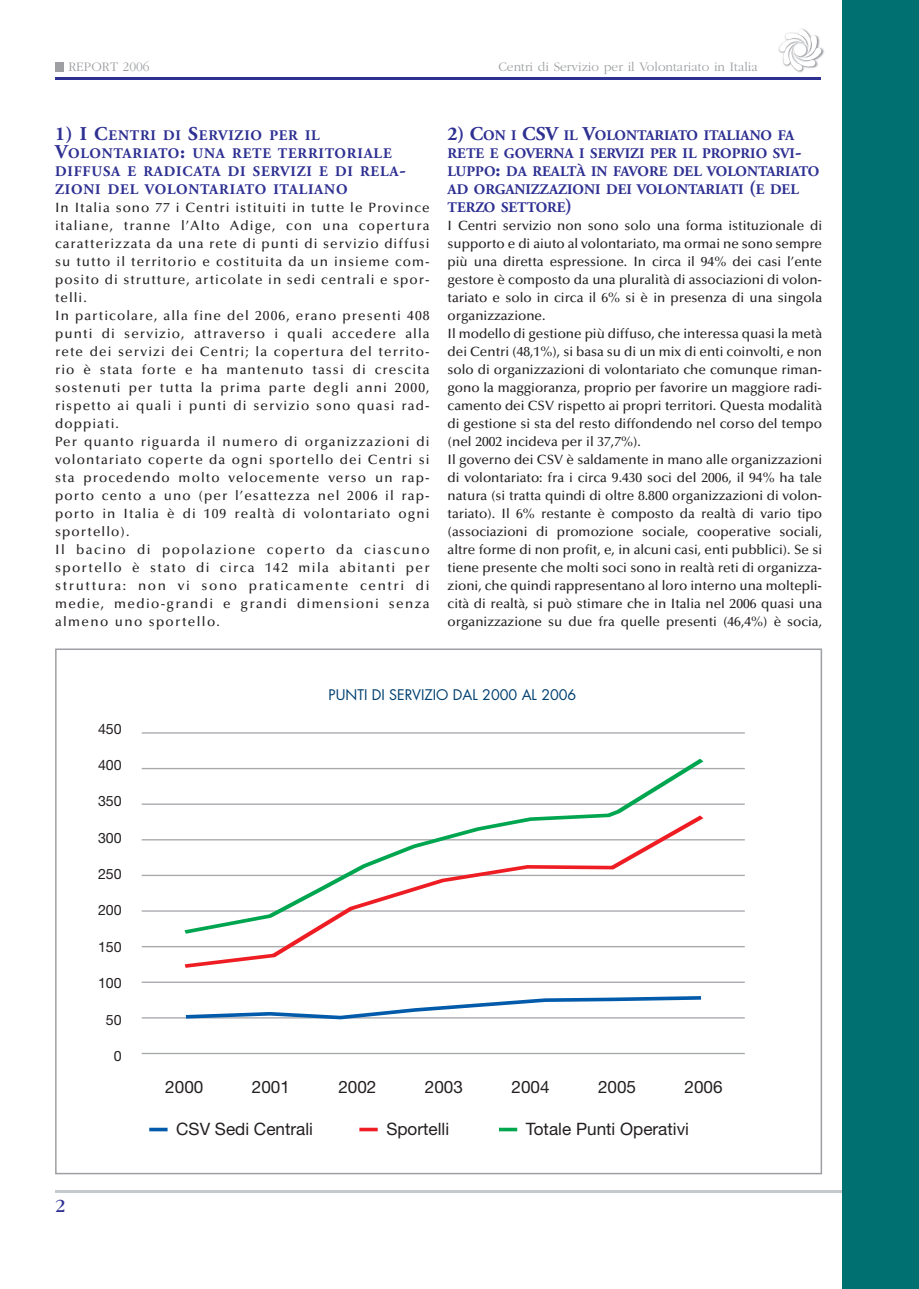
<style>
.page{position:relative;width:919px;height:1289px;background:#fff}
.page>*{position:absolute;margin:0;border:0;box-sizing:border-box;transform-origin:0 0}
.t1{font:19.5px "Garamond";color:#2e3092}
.t2{font:17.1px "Helvetica Neue";color:#231f20}
.t3{font:700 14.7px/18px "Adobe Garamond";color:#2e3092}
.t4{font:700 14.7px/18px "Adobe Garamond";letter-spacing:.055em;color:#2e3092}
.t5{font:14.25px "Futura";color:#004071}
.t6{font:14.25px "Helvetica Neue";color:#231f20}
.t7{font:500 13.5px/18px "Optima";color:#231f20}
.t8{font:500 13.5px/18px "Optima";letter-spacing:.08em;color:#231f20}
.t9{font:300 13.5px "Garamond";color:#9d9fa2}
.s1{font-size:19.5px}
</style>
<div class="page">
<hr style="left:55px;top:1190px;width:787px;height:2px;background:#c4cace">
<hr style="left:55px;top:77px;width:765px;height:2px;background:#2e3092">
<img style="left:797px;top:28px;width:27px;height:45px">
<svg style="left:778px;top:29px;width:43px;height:42px"></svg>
<div style="left:793px;top:44px;width:13px;height:12px;background:#fff;border-radius:50%"></div>
<div style="left:55px;top:62px;width:9px;height:9px;background:#9d9fa2"></div>
<div style="left:842px;top:1px;width:76px;height:1287px;background:#007070"></div>
<svg style="left:149px;top:1127px;width:18px;height:4px"></svg>
<svg style="left:359px;top:1127px;width:18px;height:4px"></svg>
<svg style="left:499px;top:1127px;width:18px;height:4px"></svg>
<hr style="left:142px;top:732px;width:602px;height:1px;background:#a8a9ad">
<hr style="left:142px;top:767px;width:602px;height:2px;background:#a8a9ad">
<hr style="left:142px;top:803px;width:602px;height:2px;background:#a8a9ad">
<hr style="left:142px;top:839px;width:602px;height:1px;background:#a8a9ad">
<hr style="left:142px;top:874px;width:602px;height:2px;background:#a8a9ad">
<hr style="left:142px;top:910px;width:602px;height:1px;background:#a8a9ad">
<hr style="left:142px;top:945px;width:602px;height:2px;background:#a8a9ad">
<hr style="left:142px;top:981px;width:602px;height:2px;background:#a8a9ad">
<hr style="left:142px;top:1017px;width:602px;height:1px;background:#a8a9ad">
<hr style="left:142px;top:1052px;width:602px;height:2px;background:#a8a9ad">
<svg style="left:179px;top:758px;width:530px;height:53px"></svg>
<svg style="left:179px;top:811px;width:530px;height:157px"></svg>
<svg style="left:180px;top:996px;width:526px;height:24px"></svg>
<p class="t9" style="left:68px;top:62px;width:83px">REPORT 2006</p>
<p class="t9" style="left:498px;top:62px;width:261px">Centri di Servizio per il Volontariato in Italia</p>
<p class="t4" style="left:55px;top:127px;width:352px"><span class="s1">1) I C</span>ENTRI DI <span class="s1">S</span>ERVIZIO PER IL <span class="s1">V</span>OLONTARIATO<span class="s1">:</span> UNA RETE TERRITORIALE DIFFUSA E RADICATA DI SERVIZI E DI RELA<span class="s1">-</span>ZIONI DEL VOLONTARIATO ITALIANO</p>
<p class="t8" style="left:55px;top:198px;width:376px">In Italia sono 77 i Centri istituiti in tutte le Province italiane, tranne l’Alto Adige, con una copertura caratterizzata da una rete di punti di servizio diffusi su tutto il territorio e costituita da un insieme com&shy;posito di strutture, articolate in sedi centrali e spor&shy;telli.<br>In particolare, alla fine del 2006, erano presenti 408 punti di servizio, attraverso i quali accedere alla rete dei servizi dei Centri; la copertura del territo&shy;rio è stata forte e ha mantenuto tassi di crescita sostenuti per tutta la prima parte degli anni 2000, rispetto ai quali i punti di servizio sono quasi rad&shy;doppiati.<br>Per quanto riguarda il numero di organizzazioni di volontariato coperte da ogni sportello dei Centri si sta procedendo molto velocemente verso un rap&shy;porto cento a uno (per l’esattezza nel 2006 il rap&shy;porto in Italia è di 109 realtà di volontariato ogni sportello).<br>Il bacino di popolazione coperto da ciascuno sportello è stato di circa 142 mila abitanti per struttura: non vi sono praticamente centri di medie, medio-grandi e grandi dimensioni senza almeno uno sportello.</p>
<p class="t3" style="left:447px;top:127px;width:373px"><span class="s1">2) C</span>ON I <span class="s1">CSV</span> IL <span class="s1">V</span>OLONTARIATO ITALIANO FA RETE E GOVERNA I SERVIZI PER IL PROPRIO SVI<span class="s1">-</span>LUPPO<span class="s1">:</span> DA REALTÀ IN FAVORE DEL VOLONTARIATO AD ORGANIZZAZIONI DEI VOLONTARIATI <span class="s1">(</span>E DEL TERZO SETTORE<span class="s1">)</span></p>
<p class="t7" style="left:447px;top:216px;width:376px">I Centri servizio non sono solo una forma istituzionale di supporto e di aiuto al volontariato, ma ormai ne sono sempre più una diretta espressione. In circa il 94% dei casi l’ente gestore è composto da una pluralità di associazioni di volon&shy;tariato e solo in circa il 6% si è in presenza di una singola organizzazione.<br>Il modello di gestione più diffuso, che interessa quasi la metà dei Centri (48,1%), si basa su di un mix di enti coinvolti, e non solo di organizzazioni di volontariato che comunque riman&shy;gono la maggioranza, proprio per favorire un maggiore radi&shy;camento dei CSV rispetto ai propri territori. Questa modalità di gestione si sta del resto diffondendo nel corso del tempo (nel 2002 incideva per il 37,7%).<br>Il governo dei CSV è saldamente in mano alle organizzazioni di volontariato: fra i circa 9.430 soci del 2006, il 94% ha tale natura (si tratta quindi di oltre 8.800 organizzazioni di volon&shy;tariato). Il 6% restante è composto da realtà di vario tipo (associazioni di promozione sociale, cooperative sociali, altre forme di non profit, e, in alcuni casi, enti pubblici). Se si tiene presente che molti soci sono in realtà reti di organizza&shy;zioni, che quindi rappresentano al loro interno una moltepli&shy;cità di realtà, si può stimare che in Italia nel 2006 quasi una organizzazione su due fra quelle presenti (46,4%) è socia,</p>
<p class="t6" style="left:98px;top:723px;width:25px">450</p>
<p class="t6" style="left:98px;top:759px;width:25px">400</p>
<p class="t6" style="left:98px;top:795px;width:25px">350</p>
<p class="t6" style="left:98px;top:832px;width:25px">300</p>
<p class="t6" style="left:98px;top:868px;width:25px">250</p>
<p class="t6" style="left:98px;top:904px;width:25px">200</p>
<p class="t6" style="left:98px;top:941px;width:25px">150</p>
<p class="t6" style="left:98px;top:977px;width:25px">100</p>
<p class="t6" style="left:106px;top:1013px;width:17px">50</p>
<p class="t6" style="left:114px;top:1050px;width:9px">0</p>
<h1 class="t1" style="left:55px;top:1198px;width:12px">2</h1>
<p class="t5" style="left:328px;top:687px;width:249px">PUNTI DI SERVIZIO DAL 2000 AL 2006</p>
<p class="t2" style="left:165px;top:1079px;width:40px">2000</p>
<p class="t2" style="left:252px;top:1079px;width:40px">2001</p>
<p class="t2" style="left:338px;top:1079px;width:40px">2002</p>
<p class="t2" style="left:425px;top:1079px;width:40px">2003</p>
<p class="t2" style="left:511px;top:1079px;width:40px">2004</p>
<p class="t2" style="left:598px;top:1079px;width:40px">2005</p>
<p class="t2" style="left:684px;top:1079px;width:40px">2006</p>
<p class="t2" style="left:176px;top:1121px;width:138px">CSV Sedi Centrali</p>
<p class="t2" style="left:386px;top:1121px;width:64px">Sportelli</p>
<p class="t2" style="left:526px;top:1121px;width:165px">Totale Punti Operativi</p>
</div>
